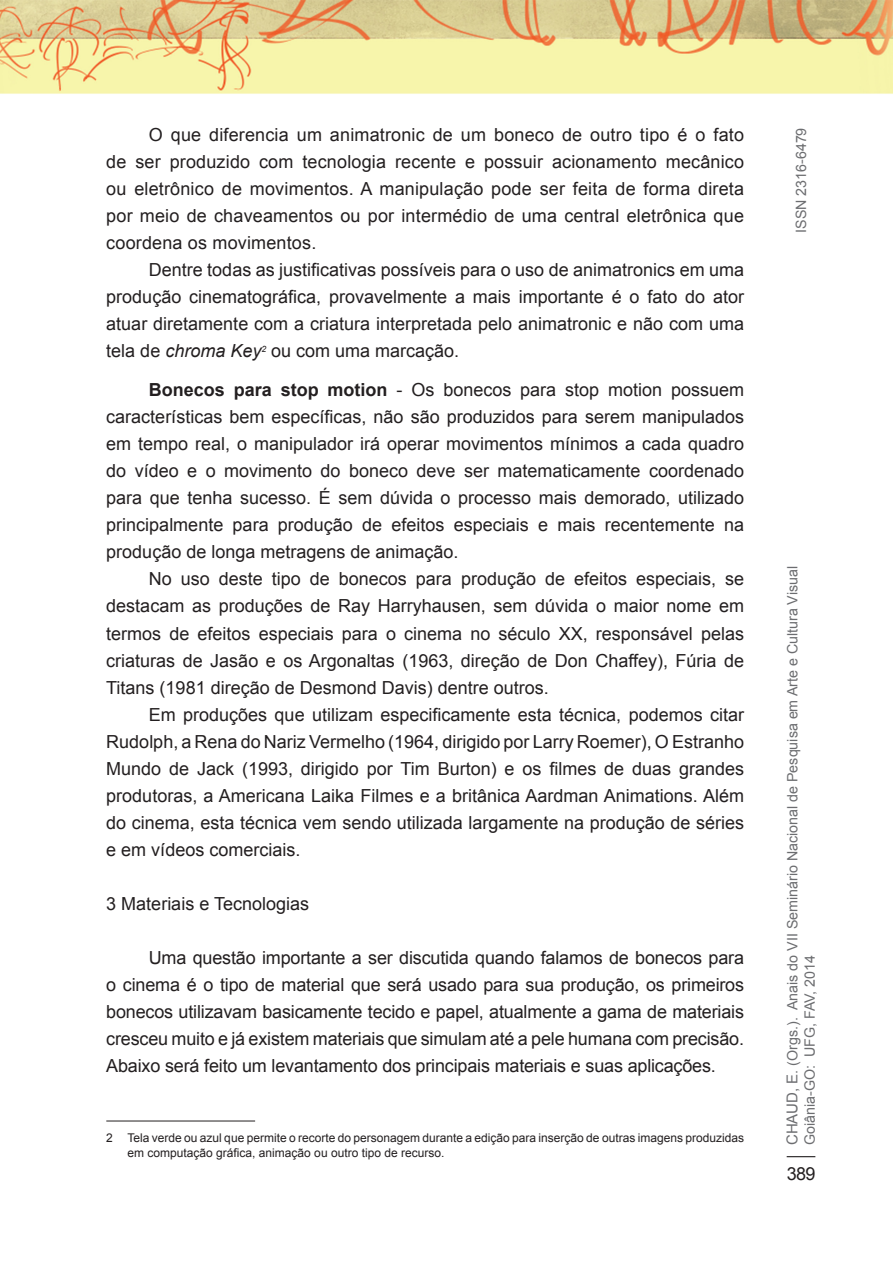
<style>
.page{position:relative;width:893px;height:1263px;background:#fff}
.page>*{position:absolute;margin:0;border:0;box-sizing:border-box;transform-origin:0 0}
.Paragrafo{font:18px/27px "Arial";color:#231f20;text-align:justify}
.t1{font:14.25px/17.1px "Arial";color:#6c6d70}
.Nota_rodapé{font:12px/14.4px "Arial";color:#231f20}
.s1{font-style:italic}
.s2{font-weight:700}
.s3{font-size:15px}
</style>
<div class="page">
<svg style="left:787px;top:1156px;width:28px;height:1px"></svg>
<img style="left:0;top:0;width:893px;height:94px">
<hr style="left:106px;top:1121px;width:149px;height:1px;background:#231f20">
<p class="Paragrafo" style="left:106px;top:121px;width:639px;text-indent:43px">O que diferencia um animatronic de um boneco de outro tipo é o fato de ser produzido com tecnologia recente e possuir acionamento mecânico ou eletrônico de movimentos. A manipulação pode ser feita de forma direta por meio de chaveamentos ou por intermédio de uma central eletrônica que coordena os movimentos.</p>
<p class="Paragrafo" style="left:106px;top:256px;width:639px;text-indent:43px">Dentre todas as justificativas possíveis para o uso de animatronics em uma produção cinematográfica, provavelmente a mais importante é o fato do ator atuar diretamente com a criatura interpretada pelo animatronic e não com uma tela de <span class="s1">chroma Key</span><sup>2</sup> ou com uma marcação.</p>
<p class="Paragrafo" style="left:106px;top:377px;width:639px;text-indent:43px"><span class="s2">Bonecos para stop motion</span> - Os bonecos para stop motion possuem características bem específicas, não são produzidos para serem manipulados em tempo real, o manipulador irá operar movimentos mínimos a cada quadro do vídeo e o movimento do boneco deve ser matematicamente coordenado para que tenha sucesso. É sem dúvida o processo mais demorado, utilizado principalmente para produção de efeitos especiais e mais recentemente na produção de longa metragens de animação.</p>
<p class="Paragrafo" style="left:106px;top:566px;width:639px;text-indent:43px">No uso deste tipo de bonecos para produção de efeitos especiais, se destacam as produções de Ray Harryhausen, sem dúvida o maior nome em termos de efeitos especiais para o cinema no século XX, responsável pelas criaturas de Jasão e os Argonaltas (1963, direção de Don Chaffey), Fúria de Titans (1981 direção de Desmond Davis) dentre outros.</p>
<p class="Paragrafo" style="left:106px;top:701px;width:639px;text-indent:43px">Em produções que utilizam especificamente esta técnica, podemos citar Rudolph, a Rena do Nariz Vermelho (1964, dirigido por Larry Roemer), O Estranho Mundo de Jack (1993, dirigido por Tim Burton) e os filmes de duas grandes produtoras, a Americana Laika Filmes e a britânica Aardman Animations. Além do cinema, esta técnica vem sendo utilizada largamente na produção de séries e em vídeos comerciais.</p>
<p class="Paragrafo" style="left:106px;top:890px;width:204px">3 Materiais e Tecnologias</p>
<p class="Paragrafo" style="left:106px;top:944px;width:639px;text-indent:43px">Uma questão importante a ser discutida quando falamos de bonecos para o cinema é o tipo de material que será usado para sua produção, os primeiros bonecos utilizavam basicamente tecido e papel, atualmente a gama de materiais cresceu muito e já existem materiais que simulam até a pele humana com precisão.<br>Abaixo será feito um levantamento dos principais materiais e suas aplicações.</p>
<p class="Nota_rodapé" style="left:128px;top:1131px;width:618px;text-indent:-21px">2 Tela verde ou azul que permite o recorte do personagem durante a edição para inserção de outras imagens produzidas em computação gráfica, animação ou outro tipo de recurso.</p>
<p class="t1" style="left:793px;top:233px;width:107px;rotate:-90deg">ISSN 2316-6479</p>
<p class="t1" style="left:784px;top:1145px;width:581px;rotate:-90deg"><span class="s3">CHAUD, E</span>. (Orgs.). Anais do VII Seminário Nacional de Pesquisa em Arte e Cultura Visual<br>Goiânia-GO: UFG, FAV, 2014</p>
<p class="Paragrafo" style="left:787px;top:1160px;width:30px">389</p>
</div>
